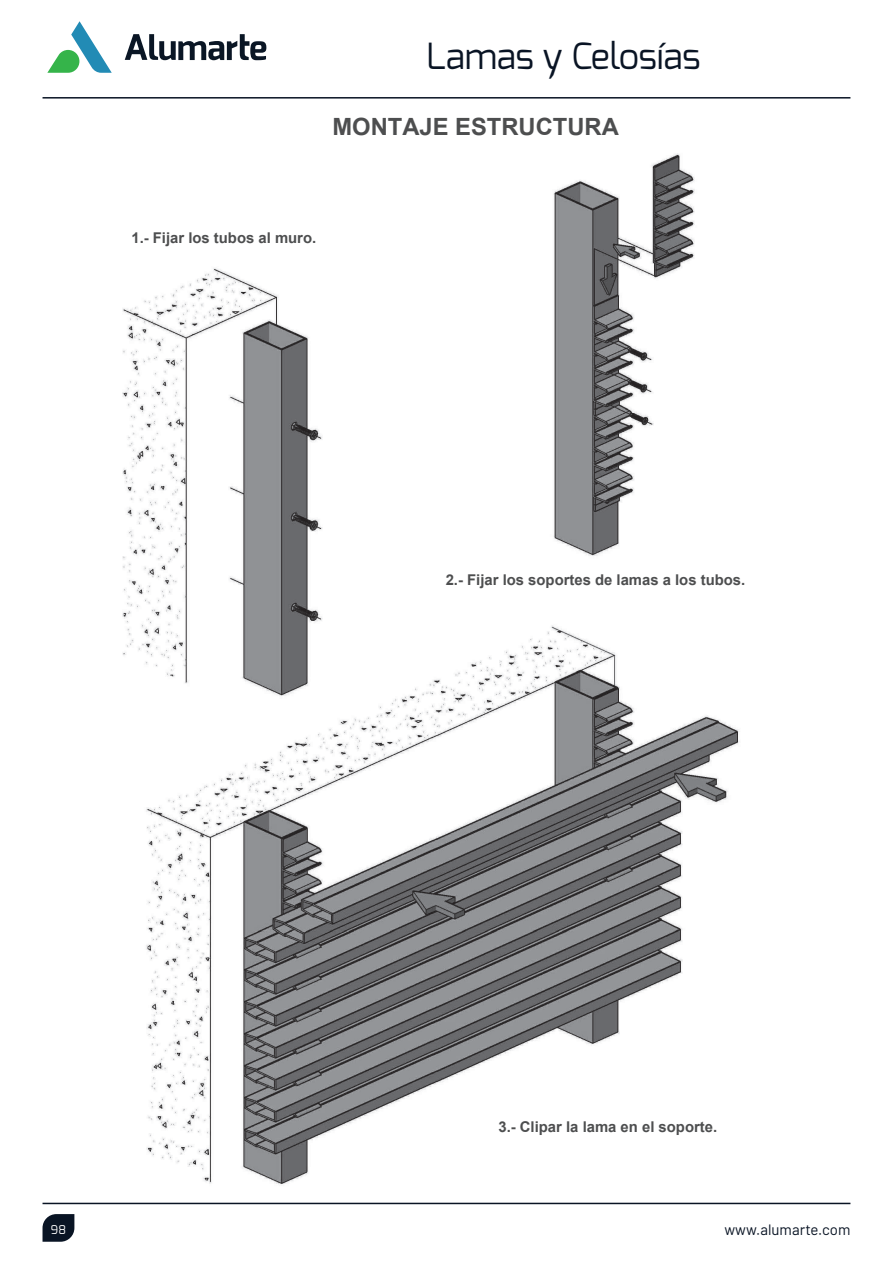
<style>
.page{position:relative;width:893px;height:1263px;background:#fff}
.page>*{position:absolute;margin:0;border:0;box-sizing:border-box;transform-origin:0 0}
.t1{font:36px "Exo";color:#091424}
.t2{font:700 23.7px "Arial";color:#4d4e4f}
.t3{font:15px "Barlow";color:#091424}
.t4{font:700 14.85px "Arial";color:#4d4e4f}
.t5{font:12px "Exo";color:#fff}
</style>
<div class="page">
<img style="left:122px;top:153px;width:618px;height:1032px">
<svg style="left:43px;top:1214px;width:31px;height:28px"></svg>
<hr style="left:43px;top:97px;width:807px;height:2px;background:#091424">
<hr style="left:43px;top:1203px;width:807px;height:1px;background:#091424">
<svg style="left:125px;top:34px;width:141px;height:26px"></svg>
<svg style="left:47px;top:21px;width:65px;height:52px"></svg>
<h1 class="t1" style="left:426px;top:33px;width:276px">Lamas y Celosías</h1>
<h2 class="t2" style="left:332px;top:110px;width:288px">MONTAJE ESTRUCTURA</h2>
<p class="t4" style="left:131px;top:228px;width:186px">1.- Fijar los tubos al muro.</p>
<p class="t4" style="left:446px;top:569px;width:301px">2.- Fijar los soportes de lamas a los tubos.</p>
<p class="t4" style="left:498px;top:1116px;width:220px">3.- Clipar la lama en el soporte.</p>
<p class="t5" style="left:51px;top:1221px;width:17px">98</p>
<p class="t3" style="left:724px;top:1219px;width:127px">www.alumarte.com</p>
</div>
